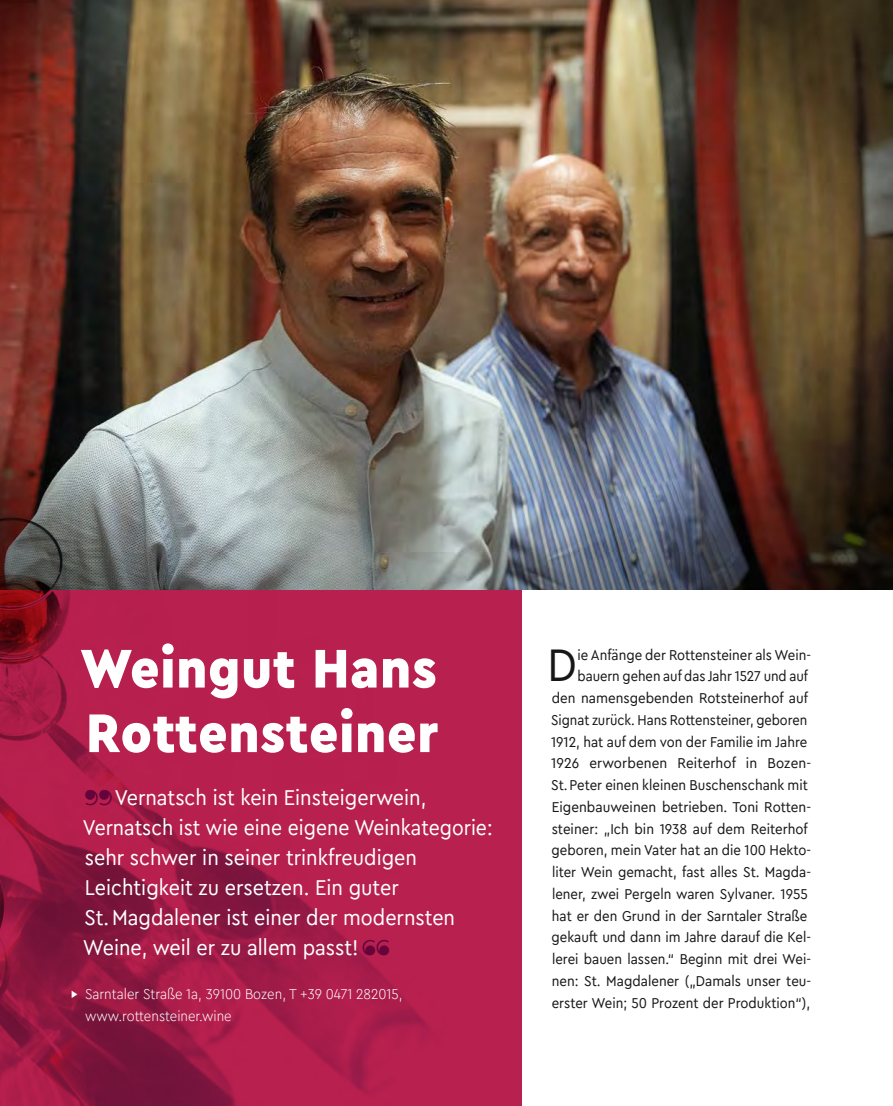
<style>
.page{position:relative;width:893px;height:1106px;background:#fff}
.page>*{position:absolute;margin:0;border:0;box-sizing:border-box;transform-origin:0 0}
.t1{font:900 57px/64.5px "Cera Compact Pro";letter-spacing:.02em;color:#fff}
.t2{font:48px "Cera Compact Pro";color:#181716}
.t3{font:22.5px/30px "Cera Compact Pro";color:#fff}
.t4{font:15px/21.8px "Cera Compact Pro";color:#181716;text-align:right}
.t5{font:300 15px/21.8px "Cera Compact Pro";color:#fff}
.s1{color:#64043b}
</style>
<div class="page">
<div style="left:0;top:461px;width:521px;height:645px;background:#b8204f"></div>
<img style="left:0;top:589px;width:473px;height:517px">
<img style="left:0;top:0;width:893px;height:589px">
<h1 class="t1" style="left:80px;top:634px;width:360px">Weingut Hans<br>Rottensteiner</h1>
<h3 class="t3" style="left:83px;top:781px;width:411px"><span class="s1">❞</span>Vernatsch ist kein Einsteigerwein, Vernatsch ist wie eine eigene Weinkategorie: sehr schwer in seiner trinkfreudigen Leichtigkeit zu ersetzen. Ein guter<br>St. Magdalener ist einer der modernsten Weine, weil er zu allem passt! <span class="s1">❝</span></h3>
<p class="t5" style="left:85px;top:982px;width:319px;text-indent:-15px">▸ Sarntaler Straße 1a, 39100 Bozen, T +39 0471 282015, www.rottensteiner.wine</p>
<p class="t4" style="left:551px;top:643px;width:262px">ie Anfänge der Rottensteiner als Wein&shy;bauern gehen auf das Jahr 1527 und auf<br>den namensgebenden Rotsteinerhof auf Signat zurück. Hans Rottensteiner, geboren 1912, hat auf dem von der Familie im Jahre 1926 erworbenen Reiterhof in Bozen-St. Peter einen kleinen Buschenschank mit Eigenbauweinen betrieben. Toni Rotten&shy;steiner: „Ich bin 1938 auf dem Reiterhof geboren, mein Vater hat an die 100 Hekto&shy;liter Wein gemacht, fast alles St. Magda&shy;lener, zwei Pergeln waren Sylvaner. 1955 hat er den Grund in der Sarntaler Straße gekauft und dann im Jahre darauf die Kel&shy;lerei bauen lassen.“ Beginn mit drei Wei&shy;nen: St. Magdalener („Damals unser teu&shy;erster Wein; 50 Prozent der Produktion“),</p>
<h2 class="t2" style="left:547px;top:633px;width:31px">D</h2>
</div>
